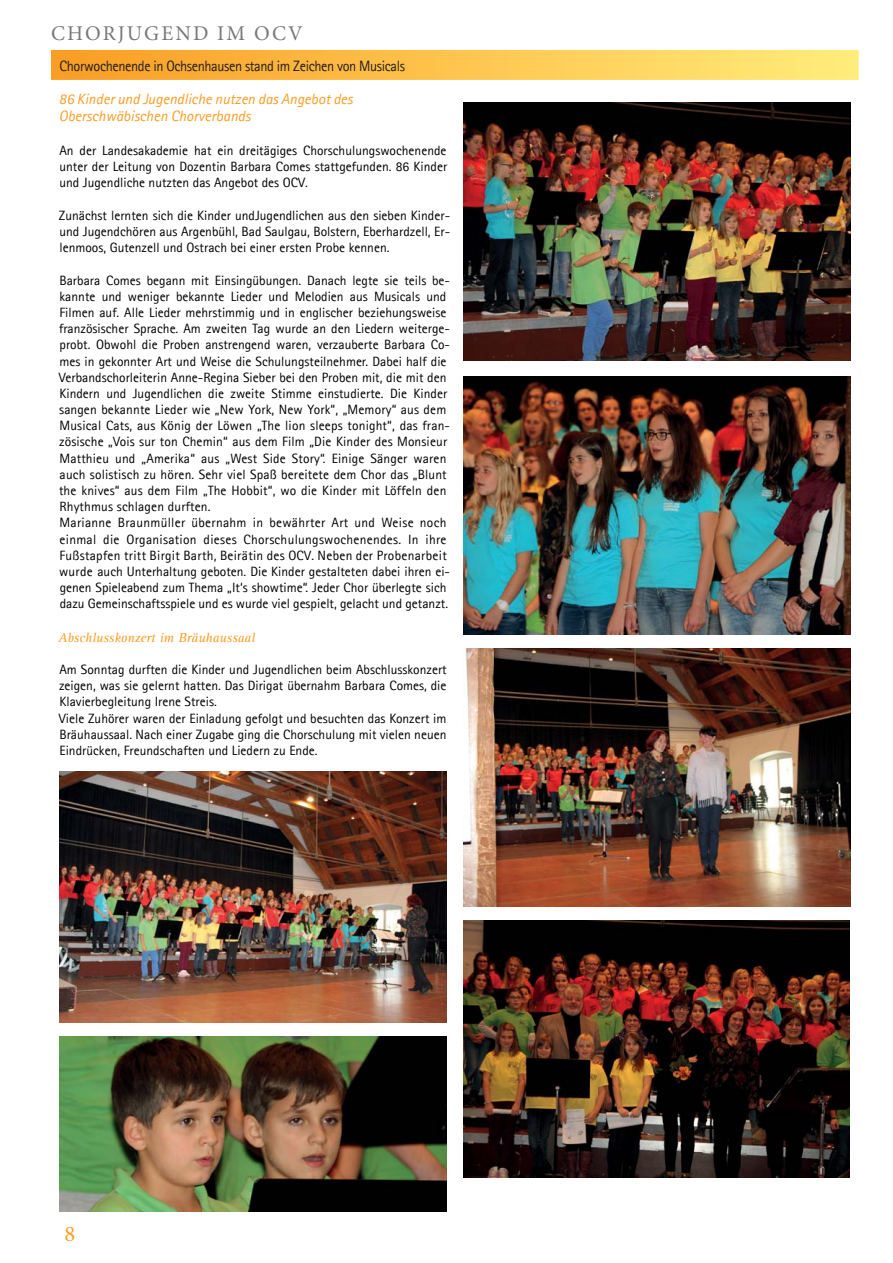
<style>
.page{position:relative;width:893px;height:1263px;background:#fff}
.page>*{position:absolute;margin:0;border:0;box-sizing:border-box;transform-origin:0 0}
.t1{font:22.5px "Minion Pro";color:#f99d24}
.t2{font:21px "Minion Pro";letter-spacing:.1em;color:#77787b}
.t3{font:italic 15px/17px "Agfa Rotis Sans Serif";color:#f99d24}
.t4{font:15px "Agfa Rotis Sans Serif";letter-spacing:-.025em;color:#231f20;scale:.95 1}
.t5{font:13.5px/16.2px "Agfa Rotis Sans Serif";color:#000;text-align:justify}
.t6{font:italic 13.5px "Agfa Rotis Serif";color:#f99d24}
</style>
<div class="page">
<div style="left:51px;top:50px;width:808px;height:30px;background:linear-gradient(to right,#fa9c23,#ffed7b)"></div>
<img style="left:60px;top:771px;width:386px;height:251px">
<img style="left:60px;top:1037px;width:386px;height:175px">
<img style="left:463px;top:102px;width:387px;height:258px">
<img style="left:463px;top:376px;width:387px;height:258px">
<img style="left:463px;top:648px;width:387px;height:258px">
<img style="left:463px;top:920px;width:386px;height:258px">
<h2 class="t2" style="left:51px;top:25px;width:253px">CHORJUGEND IM OCV</h2>
<p class="t4" style="left:60px;top:57px;width:365px">Chorwochenende in Ochsenhausen stand im Zeichen von Musicals</p>
<p class="t3" style="left:59px;top:91px;width:295px">86 Kinder und Jugendliche nutzen das Angebot des<br>Oberschwäbischen Chorverbands</p>
<p class="t5" style="left:59px;top:142px;width:389px">An der Landesakademie hat ein dreitägiges Chorschulungswochenende unter der Leitung von Dozentin Barbara Comes stattgefunden. 86 Kinder und Jugendliche nutzten das Angebot des OCV.</p>
<p class="t5" style="left:59px;top:207px;width:393px">Zunächst lernten sich die Kinder undJugendlichen aus den sieben Kinder&shy;und Jugendchören aus Argenbühl, Bad Saulgau, Bolstern, Eberhardzell, Er&shy;lenmoos, Gutenzell und Ostrach bei einer ersten Probe kennen.</p>
<p class="t5" style="left:59px;top:272px;width:393px;text-align:left">Barbara Comes begann mit Einsingübungen. Danach legte sie teils be&shy;kannte und weniger bekannte Lieder und Melodien aus Musicals und Filmen auf. Alle Lieder mehrstimmig und in englischer beziehungsweise französischer Sprache. Am zweiten Tag wurde an den Liedern weiterge&shy;probt. Obwohl die Proben anstrengend waren, verzauberte Barbara Co&shy;mes in gekonnter Art und Weise die Schulungsteilnehmer. Dabei half die Verbandschorleiterin Anne-Regina Sieber bei den Proben mit, die mit den Kindern und Jugendlichen die zweite Stimme einstudierte. Die Kinder sangen bekannte Lieder wie „New York, New York“, „Memory“ aus dem Musical Cats, aus König der Löwen „The lion sleeps tonight“, das fran&shy;zösische „Vois sur ton Chemin“ aus dem Film „Die Kinder des Monsieur Matthieu und „Amerika“ aus „West Side Story“. Einige Sänger waren auch solistisch zu hören. Sehr viel Spaß bereitete dem Chor das „Blunt the knives“ aus dem Film „The Hobbit“, wo die Kinder mit Löffeln den Rhythmus schlagen durften.<br>Marianne Braunmüller übernahm in bewährter Art und Weise noch einmal die Organisation dieses Chorschulungswochenendes. In ihre Fußstapfen tritt Birgit Barth, Beirätin des OCV. Neben der Probenarbeit wurde auch Unterhaltung geboten. Die Kinder gestalteten dabei ihren ei&shy;genen Spieleabend zum Thema „It‘s showtime“. Jeder Chor überlegte sich dazu Gemeinschaftsspiele und es wurde viel gespielt, gelacht und getanzt.</p>
<p class="t6" style="left:58px;top:630px;width:198px">Abschlusskonzert im Bräuhaussaal</p>
<p class="t5" style="left:59px;top:661px;width:389px;text-align:left">Am Sonntag durften die Kinder und Jugendlichen beim Abschlusskonzert zeigen, was sie gelernt hatten. Das Dirigat übernahm Barbara Comes, die Klavierbegleitung Irene Streis.<br>Viele Zuhörer waren der Einladung gefolgt und besuchten das Konzert im Bräuhaussaal. Nach einer Zugabe ging die Chorschulung mit vielen neuen Eindrücken, Freundschaften und Liedern zu Ende.</p>
<h1 class="t1" style="left:65px;top:1225px;width:12px">8</h1>
</div>
